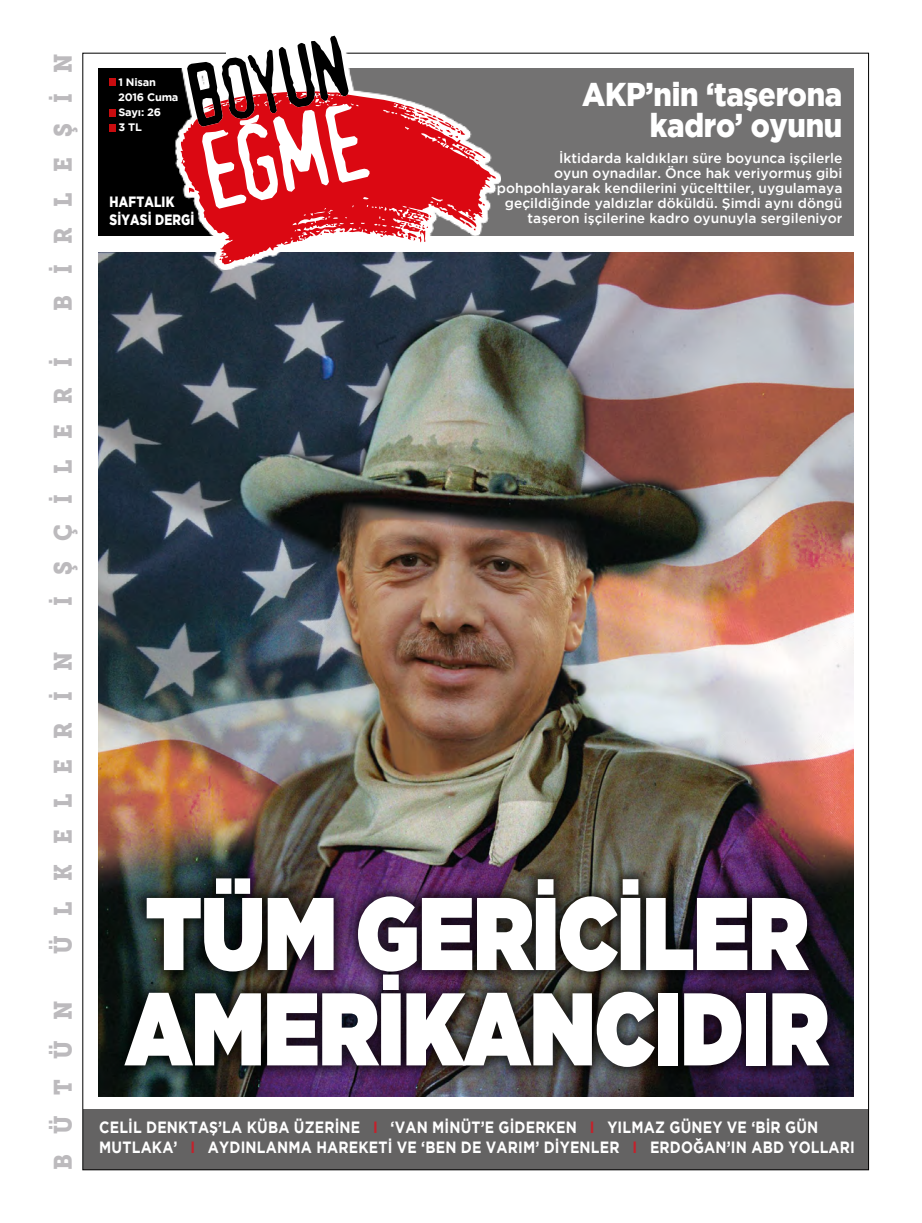
<style>
.page{position:relative;width:922px;height:1223px;background:#fff}
.page>*{position:absolute;margin:0;border:0;box-sizing:border-box;transform-origin:0 0}
.t1{font:900 102.88px/95.4px "Gotham";letter-spacing:-.005em;color:#fff;scale:.81 1}
.t2{font:800 32.88px/31.4px "Gotham";letter-spacing:-.01em;color:#fff;text-align:right;scale:.89 1}
.t3{font:25px "Museo Slab 900";letter-spacing:.905em;color:#bcbabd;scale:.9 1}
.t4{font:700 16.25px "Gotham";letter-spacing:.015em;color:#fff;scale:.86 1}
.t5{font:800 14.88px/17.9px "Gotham";letter-spacing:.015em;color:#fff;scale:.8 1}
.t6{font:500 13.75px/15px "Gotham";color:#fff;text-align:right}
.t7{font:700 10.88px/15.2px "Gotham";letter-spacing:-.02em;color:#fff}
.s1{color:#c5212b}
</style>
<div class="page">
<div style="left:83px;top:1109px;width:785px;height:60px;background:#646363"></div>
<div style="left:99px;top:68px;width:754px;height:168px;background:#737272"></div>
<div style="left:98px;top:68px;width:237px;height:168px;background:#000"></div>
<div style="left:109px;top:79px;width:7px;height:7px;background:#c90c0f"></div>
<div style="left:109px;top:109px;width:7px;height:7px;background:#c90c0f"></div>
<div style="left:109px;top:124px;width:7px;height:7px;background:#c90c0f"></div>
<img style="left:98px;top:252px;width:755px;height:844px">
<svg style="left:175px;top:35px;width:326px;height:235px"></svg>
<svg style="left:187px;top:36px;width:182px;height:55px"></svg>
<svg style="left:181px;top:91px;width:315px;height:173px;fill:#db0812"></svg>
<div style="left:109px;top:862px;width:735px;height:219px;background:#000;opacity:.75"></div>
<h3 class="t3" style="left:49px;top:310px;width:287px;rotate:-90deg">birleşin</h3>
<h3 class="t3" style="left:49px;top:605px;width:278px;rotate:-90deg">işçileri</h3>
<h3 class="t3" style="left:49px;top:954px;width:337px;rotate:-90deg">ülkelerin</h3>
<h3 class="t3" style="left:49px;top:1169px;width:190px;rotate:-90deg">Bütün</h3>
<p class="t7" style="left:118px;top:74px;width:62px">1 NISAN<br>2016 CUMA<br>SAYI: 26<br>3 TL</p>
<h2 class="t2" style="left:582px;top:78px;width:294px">AKP’nin ‘taşerona kadro’ oyunu</h2>
<p class="t6" style="left:496px;top:150px;width:347px">İktidarda kaldıkları süre boyunca işçilerle<br>oyun oynadılar. Önce hak veriyormuş gibi pohpohlayarak kendilerini yücelttiler, uygulamaya geçildiğinde yaldızlar döküldü. Şimdi aynı döngü taşeron işçilerine kadro oyunuyla sergileniyor</p>
<p class="t5" style="left:110px;top:193px;width:107px">HAFTALIK<br>SİYASİ DERGİ</p>
<h1 class="t1" style="left:125px;top:883px;width:869px">TÜM GERİCİLER<br>AMERİKANCIDIR</h1>
<p class="t4" style="left:99px;top:1118px;width:489px">CELİL DENKTAŞ’LA KÜBA ÜZERİNE <span class="s1">I</span> ‘VAN MINÜT’E GIDERKEN</p>
<p class="t4" style="left:589px;top:1118px;width:131px"><span class="s1">I</span> YILMAZ GÜNEY</p>
<p class="t4" style="left:726px;top:1118px;width:44px">VE ‘BIR</p>
<p class="t4" style="left:784px;top:1118px;width:37px">GÜN</p>
<p class="t4" style="left:99px;top:1138px;width:40px">MUTLAKA</p>
<p class="t4" style="left:173px;top:1138px;width:54px">’ <span class="s1">I</span> AYD</p>
<p class="t4" style="left:241px;top:1138px;width:19px">INLAN</p>
<p class="t4" style="left:288px;top:1138px;width:57px">MA HAREKETI</p>
<p class="t4" style="left:396px;top:1138px;width:46px">VE ‘BEN</p>
<p class="t4" style="left:461px;top:1138px;width:43px">DE VAR</p>
<p class="t4" style="left:518px;top:1138px;width:42px">IM’ DIYENLER</p>
<p class="t4" style="left:632px;top:1138px;width:220px"><span class="s1">I</span> ERDOĞAN’IN ABD YOLLAR</p>
<p class="t4" style="left:850px;top:1138px;width:7px">I</p>
</div>
